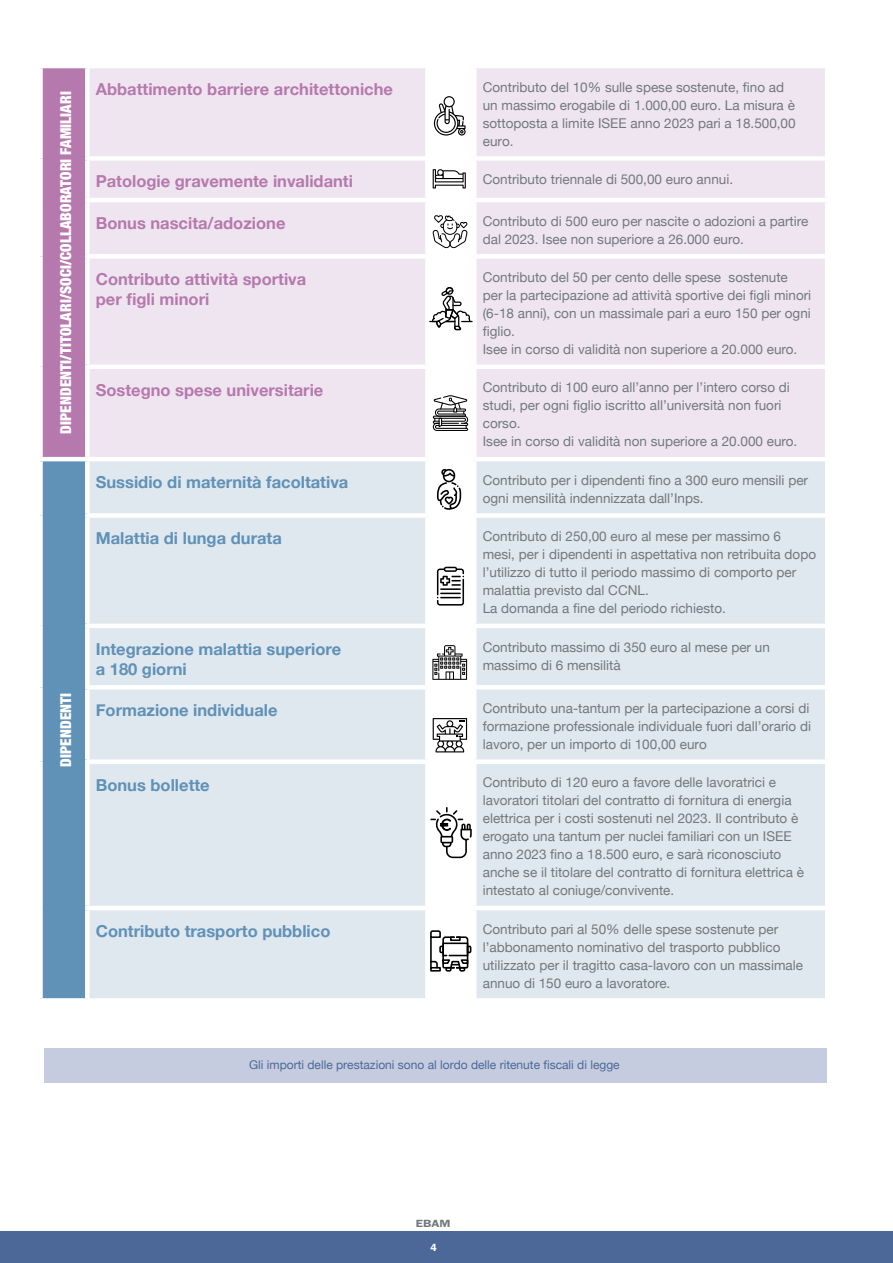
<style>
.page{position:relative;width:893px;height:1263px;background:#fff}
.page>*{position:absolute;margin:0;border:0;box-sizing:border-box;transform-origin:0 0}
.t1{font:700 16.5px/19.8px "Helvetica Neue";color:#b679ad}
.t2{font:700 16.5px/19.8px "Helvetica Neue";color:#6091b6}
.t3{font:900 condensed 15px "Helvetica Neue";letter-spacing:.01em;color:#fff}
.t4{font:13.5px/18px "Helvetica Neue";color:#72797e}
.t5{font:12px "Helvetica Neue";color:#4b6899}
.t6{font:600 10.5px "Franklin Gothic";color:#72797e;scale:1.2 1}
.t7{font:600 10.5px "Franklin Gothic";color:#fff}
</style>
<div class="page">
<div style="left:41px;top:66px;width:46px;height:393px;background:#b679ad"></div>
<div style="left:90px;top:68px;width:735px;height:389px;background:#efe5f0"></div>
<div style="left:41px;top:459px;width:46px;height:541px;background:#6091b6"></div>
<div style="left:90px;top:461px;width:735px;height:537px;background:#dfe7ef"></div>
<hr style="left:38px;top:64px;width:49px;height:4px;background:#fff">
<div style="left:38px;top:68px;width:5px;height:90px;background:#fff"></div>
<div style="left:85px;top:68px;width:5px;height:88px;background:#fff"></div>
<div style="left:425px;top:68px;width:5px;height:88px;background:#fff"></div>
<hr style="left:472px;top:68px;width:4px;height:88px;background:#fff">
<div style="left:38px;top:158px;width:5px;height:42px;background:#fff"></div>
<div style="left:85px;top:156px;width:342px;height:5px;background:#fff"></div>
<div style="left:85px;top:161px;width:5px;height:37px;background:#fff"></div>
<div style="left:425px;top:161px;width:5px;height:37px;background:#fff"></div>
<div style="left:474px;top:156px;width:355px;height:5px;background:#fff"></div>
<hr style="left:472px;top:161px;width:4px;height:37px;background:#fff">
<div style="left:38px;top:200px;width:5px;height:56px;background:#fff"></div>
<hr style="left:85px;top:198px;width:342px;height:4px;background:#fff">
<div style="left:85px;top:202px;width:5px;height:52px;background:#fff"></div>
<div style="left:425px;top:202px;width:5px;height:52px;background:#fff"></div>
<hr style="left:474px;top:198px;width:355px;height:4px;background:#fff">
<hr style="left:472px;top:202px;width:4px;height:52px;background:#fff">
<div style="left:38px;top:256px;width:5px;height:111px;background:#fff"></div>
<div style="left:85px;top:254px;width:342px;height:5px;background:#fff"></div>
<div style="left:85px;top:259px;width:5px;height:105px;background:#fff"></div>
<div style="left:425px;top:259px;width:5px;height:105px;background:#fff"></div>
<div style="left:474px;top:254px;width:355px;height:5px;background:#fff"></div>
<hr style="left:472px;top:259px;width:4px;height:105px;background:#fff">
<div style="left:38px;top:367px;width:5px;height:90px;background:#fff"></div>
<div style="left:85px;top:364px;width:342px;height:5px;background:#fff"></div>
<div style="left:85px;top:369px;width:5px;height:88px;background:#fff"></div>
<div style="left:425px;top:369px;width:5px;height:88px;background:#fff"></div>
<div style="left:474px;top:364px;width:355px;height:5px;background:#fff"></div>
<hr style="left:472px;top:369px;width:4px;height:88px;background:#fff">
<hr style="left:38px;top:457px;width:49px;height:4px;background:#fff">
<div style="left:38px;top:461px;width:5px;height:54px;background:#fff"></div>
<div style="left:85px;top:461px;width:5px;height:52px;background:#fff"></div>
<div style="left:425px;top:461px;width:5px;height:52px;background:#fff"></div>
<hr style="left:472px;top:461px;width:4px;height:52px;background:#fff">
<div style="left:38px;top:515px;width:5px;height:111px;background:#fff"></div>
<div style="left:85px;top:513px;width:342px;height:5px;background:#fff"></div>
<div style="left:85px;top:518px;width:5px;height:106px;background:#fff"></div>
<div style="left:425px;top:518px;width:5px;height:106px;background:#fff"></div>
<div style="left:474px;top:513px;width:355px;height:5px;background:#fff"></div>
<hr style="left:472px;top:518px;width:4px;height:106px;background:#fff">
<div style="left:38px;top:626px;width:5px;height:61px;background:#fff"></div>
<hr style="left:85px;top:624px;width:342px;height:4px;background:#fff">
<div style="left:85px;top:628px;width:5px;height:57px;background:#fff"></div>
<div style="left:425px;top:628px;width:5px;height:57px;background:#fff"></div>
<hr style="left:474px;top:624px;width:355px;height:4px;background:#fff">
<hr style="left:472px;top:628px;width:4px;height:57px;background:#fff">
<div style="left:38px;top:687px;width:5px;height:75px;background:#fff"></div>
<hr style="left:85px;top:685px;width:342px;height:4px;background:#fff">
<div style="left:85px;top:689px;width:5px;height:70px;background:#fff"></div>
<div style="left:425px;top:689px;width:5px;height:70px;background:#fff"></div>
<hr style="left:474px;top:685px;width:355px;height:4px;background:#fff">
<hr style="left:472px;top:689px;width:4px;height:70px;background:#fff">
<div style="left:38px;top:762px;width:5px;height:146px;background:#fff"></div>
<div style="left:85px;top:759px;width:342px;height:5px;background:#fff"></div>
<div style="left:85px;top:764px;width:5px;height:142px;background:#fff"></div>
<div style="left:425px;top:764px;width:5px;height:142px;background:#fff"></div>
<div style="left:474px;top:759px;width:355px;height:5px;background:#fff"></div>
<hr style="left:472px;top:764px;width:4px;height:142px;background:#fff">
<div style="left:38px;top:908px;width:5px;height:90px;background:#fff"></div>
<hr style="left:85px;top:906px;width:342px;height:4px;background:#fff">
<div style="left:85px;top:910px;width:5px;height:88px;background:#fff"></div>
<div style="left:425px;top:910px;width:5px;height:88px;background:#fff"></div>
<hr style="left:474px;top:906px;width:355px;height:4px;background:#fff">
<hr style="left:472px;top:910px;width:4px;height:88px;background:#fff">
<div style="left:38px;top:998px;width:49px;height:5px;background:#fff"></div>
<div style="left:45px;top:1048px;width:782px;height:35px;background:#c6ccdf"></div>
<svg style="left:427px;top:68px;width:47px;height:930px"></svg>
<div style="left:0;top:1231px;width:893px;height:32px;background:#4b6899"></div>
<p class="t3" style="left:54px;top:434px;width:344px;rotate:-90deg">DIPENDENTI/TITOLARI/SOCI/COLLABORATORI FAMILIARI</p>
<p class="t3" style="left:54px;top:767px;width:76px;rotate:-90deg">DIPENDENTI</p>
<p class="t1" style="left:96px;top:78px;width:299px">Abbattimento barriere architettoniche</p>
<p class="t4" style="left:483px;top:77px;width:314px">Contributo del 10% sulle spese sostenute, fino ad un massimo erogabile di 1.000,00 euro. La misura è sottoposta a limite ISEE anno 2023 pari a 18.500,00 euro.</p>
<p class="t1" style="left:96px;top:171px;width:259px">Patologie gravemente invalidanti</p>
<p class="t4" style="left:483px;top:169px;width:252px">Contributo triennale di 500,00 euro annui.</p>
<p class="t1" style="left:96px;top:212px;width:191px">Bonus nascita/adozione</p>
<p class="t4" style="left:483px;top:211px;width:327px">Contributo di 500 euro per nascite o adozioni a partire dal 2023. Isee non superiore a 26.000 euro.</p>
<p class="t1" style="left:96px;top:269px;width:212px">Contributo attività sportiva per figli minori</p>
<p class="t4" style="left:483px;top:267px;width:330px">Contributo del 50 per cento delle spese sostenute<br>per la partecipazione ad attività sportive dei figli minori (6-18 anni), con un massimale pari a euro 150 per ogni figlio.<br>Isee in corso di validità non superiore a 20.000 euro.</p>
<p class="t1" style="left:96px;top:379px;width:229px">Sostegno spese universitarie</p>
<p class="t4" style="left:483px;top:378px;width:316px">Contributo di 100 euro all’anno per l’intero corso di studi, per ogni figlio iscritto all’università non fuori corso.<br>Isee in corso di validità non superiore a 20.000 euro.</p>
<p class="t2" style="left:96px;top:471px;width:254px">Sussidio di maternità facoltativa</p>
<p class="t4" style="left:483px;top:470px;width:327px">Contributo per i dipendenti fino a 300 euro mensili per ogni mensilità indennizzata dall’Inps.</p>
<p class="t2" style="left:96px;top:528px;width:188px">Malattia di lunga durata</p>
<p class="t4" style="left:483px;top:526px;width:335px">Contributo di 250,00 euro al mese per massimo 6 mesi, per i dipendenti in aspettativa non retribuita dopo l’utilizzo di tutto il periodo massimo di comporto per malattia previsto dal CCNL.<br>La domanda a fine del periodo richiesto.</p>
<p class="t2" style="left:96px;top:638px;width:247px">Integrazione malattia superiore a 180 giorni</p>
<p class="t4" style="left:483px;top:637px;width:289px">Contributo massimo di 350 euro al mese per un massimo di 6 mensilità</p>
<p class="t2" style="left:96px;top:699px;width:183px">Formazione individuale</p>
<p class="t4" style="left:483px;top:698px;width:330px">Contributo una-tantum per la partecipazione a corsi di formazione professionale individuale fuori dall’orario di lavoro, per un importo di 100,00 euro</p>
<p class="t2" style="left:96px;top:774px;width:115px">Bonus bollette</p>
<p class="t4" style="left:483px;top:772px;width:323px">Contributo di 120 euro a favore delle lavoratrici e lavoratori titolari del contratto di fornitura di energia elettrica per i costi sostenuti nel 2023. Il contributo è erogato una tantum per nuclei familiari con un ISEE anno 2023 fino a 18.500 euro, e sarà riconosciuto anche se il titolare del contratto di fornitura elettrica è intestato al coniuge/convivente.</p>
<p class="t2" style="left:96px;top:920px;width:236px">Contributo trasporto pubblico</p>
<p class="t4" style="left:483px;top:919px;width:322px">Contributo pari al 50% delle spese sostenute per l’abbonamento nominativo del trasporto pubblico utilizzato per il tragitto casa-lavoro con un massimale annuo di 150 euro a lavoratore.</p>
<p class="t5" style="left:249px;top:1055px;width:372px">Gli importi delle prestazioni sono al lordo delle ritenute fiscali di legge</p>
<p class="t6" style="left:416px;top:1217px;width:30px">EBAM</p>
<p class="t7" style="left:431px;top:1241px;width:8px">4</p>
</div>
